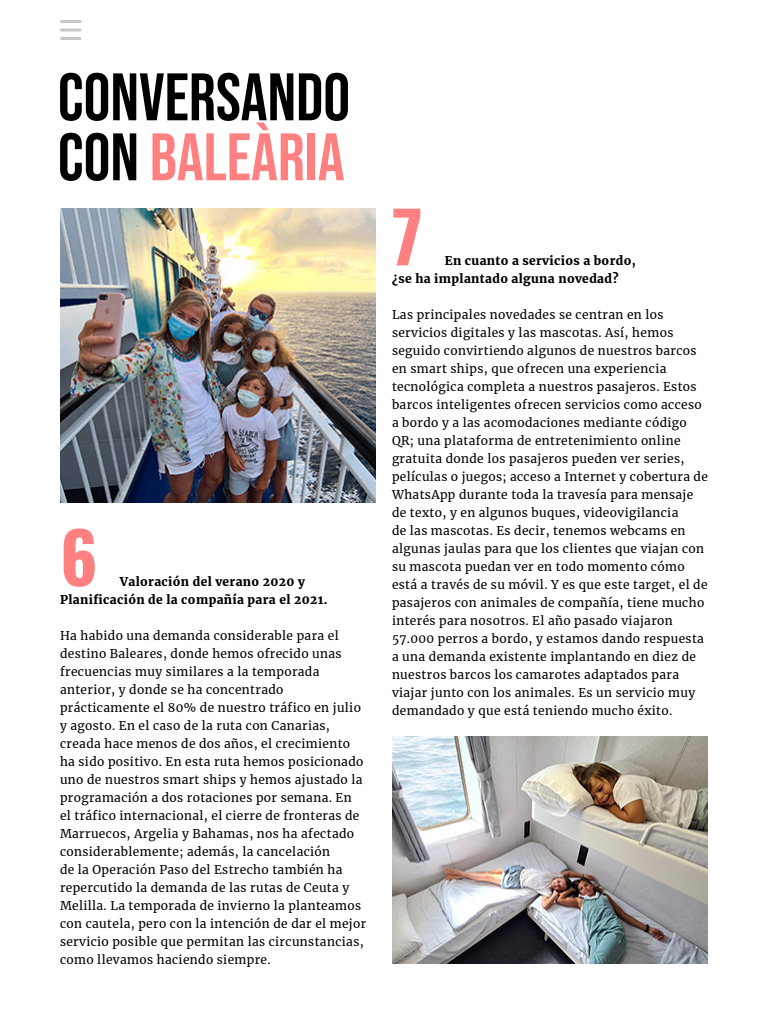
<style>
.page{position:relative;width:768px;height:1024px;background:#fff}
.page>*{position:absolute;margin:0;border:0;box-sizing:border-box;transform-origin:0 0}
.TEXTO_1{font:700 70px "Oswald";color:#ff8080}
.t1{font:67px "Bebas Neue";color:#000}
.t2{font:67px "Bebas Neue";color:#ff8080}
.TEXTO_1-2{font:12px/18px "Merriweather";letter-spacing:.03em;color:#000}
.TEXTO_1-3{font:900 12px/18px "Merriweather";letter-spacing:.03em;color:#000}
.s1{color:#000}
</style>
<div class="page">
<hr style="left:62px;top:20px;width:18px;height:3px;background:#c7c7c7">
<svg style="left:62px;top:28px;width:18px;height:4px"></svg>
<hr style="left:62px;top:37px;width:18px;height:3px;background:#c7c7c7">
<img style="left:60px;top:208px;width:316px;height:294px">
<img style="left:392px;top:737px;width:316px;height:227px">
<p class="t1" style="left:58px;top:59px;width:294px">CONVERSANDO</p>
<p class="t2" style="left:58px;top:119px;width:288px"><span class="s1">CON</span> BALEÀRIA</p>
<p class="TEXTO_1" style="left:60px;top:495px;width:39px">6</p>
<p class="TEXTO_1-3" style="left:60px;top:572px;width:269px;text-indent:60px">Valoración del verano 2020 y<br>Planificación de la compañía para el 2021.</p>
<p class="TEXTO_1-2" style="left:60px;top:626px;width:308px">Ha habido una demanda considerable para el destino Baleares, donde hemos ofrecido unas frecuencias muy similares a la temporada anterior, y donde se ha concentrado prácticamente el 80% de nuestro tráfico en julio y agosto. En el caso de la ruta con Canarias, creada hace menos de dos años, el crecimiento ha sido positivo. En esta ruta hemos posicionado uno de nuestros smart ships y hemos ajustado la programación a dos rotaciones por semana. En<br>el tráfico internacional, el cierre de fronteras de Marruecos, Argelia y Bahamas, nos ha afectado considerablemente; además, la cancelación<br>de la Operación Paso del Estrecho también ha repercutido la demanda de las rutas de Ceuta y Melilla. La temporada de invierno la planteamos con cautela, pero con la intención de dar el mejor servicio posible que permitan las circunstancias, como llevamos haciendo siempre.</p>
<p class="TEXTO_1" style="left:392px;top:175px;width:32px">7</p>
<p class="TEXTO_1-3" style="left:445px;top:252px;width:192px">En cuanto a servicios a bordo,</p>
<p class="TEXTO_1-3" style="left:392px;top:270px;width:228px">¿se ha implantado alguna novedad?</p>
<p class="TEXTO_1-2" style="left:392px;top:306px;width:318px">Las principales novedades se centran en los servicios digitales y las mascotas. Así, hemos seguido convirtiendo algunos de nuestros barcos en smart ships, que ofrecen una experiencia tecnológica completa a nuestros pasajeros. Estos barcos inteligentes ofrecen servicios como acceso a bordo y a las acomodaciones mediante código QR; una plataforma de entretenimiento online gratuita donde los pasajeros pueden ver series, películas o juegos; acceso a Internet y cobertura de WhatsApp durante toda la travesía para mensaje de texto, y en algunos buques, videovigilancia<br>de las mascotas. Es decir, tenemos webcams en algunas jaulas para que los clientes que viajan con su mascota puedan ver en todo momento cómo está a través de su móvil. Y es que este target, el de pasajeros con animales de compañía, tiene mucho interés para nosotros. El año pasado viajaron 57.000 perros a bordo, y estamos dando respuesta a una demanda existente implantando en diez de nuestros barcos los camarotes adaptados para viajar junto con los animales. Es un servicio muy demandado y que está teniendo mucho éxito.</p>
</div>
